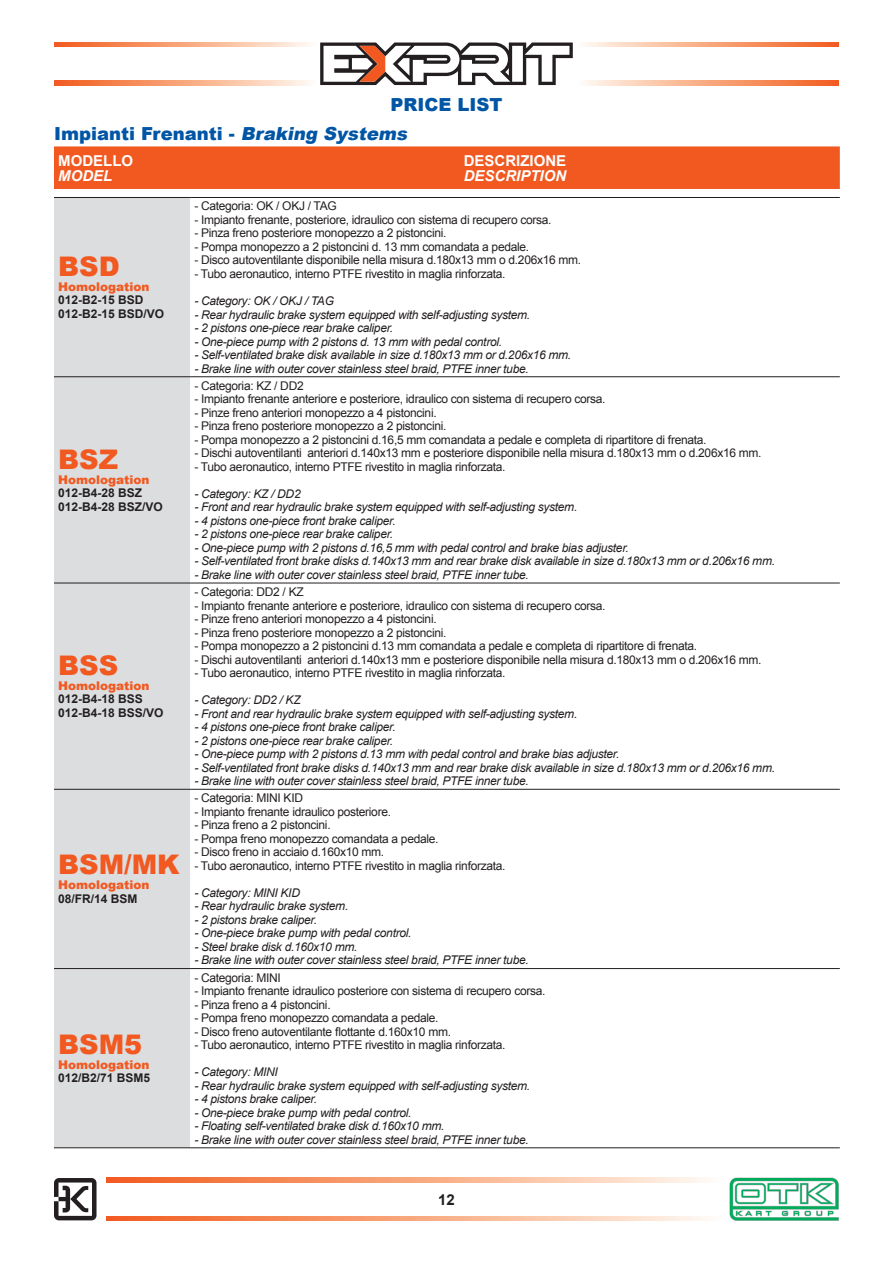
<style>
.page{position:relative;width:893px;height:1263px;background:#fff}
.page>*{position:absolute;margin:0;border:0;box-sizing:border-box;transform-origin:0 0}
.t1{font:900 27px "Arial";color:#f15921}
.t2{font:900 18px/29.7px "Arial";color:#0155a5}
.t3{font:700 15px "Arial";color:#fff}
.t4{font:italic 700 15px "Arial";color:#fff}
.t5{font:700 15px "Arial";color:#231f20}
.t6{font:12px "Arial";letter-spacing:-.025em;color:#231f20}
.t7{font:italic 12px "Arial";letter-spacing:-.025em;color:#231f20}
.t8{font:700 12px/13.5px "Arial";color:#231f20}
.t9{font:900 12px "Arial";color:#f15921}
.s1{font-style:italic}
</style>
<div class="page">
<svg style="left:106px;top:1216px;width:600px;height:4px;background:#f8a780"></svg>
<svg style="left:106px;top:1178px;width:600px;height:4px;background:#f8a780"></svg>
<svg style="left:54px;top:1178px;width:43px;height:42px"></svg>
<svg style="left:729px;top:1177px;width:110px;height:44px"></svg>
<svg style="left:585px;top:81px;width:254px;height:4px"></svg>
<svg style="left:54px;top:81px;width:255px;height:4px"></svg>
<svg style="left:585px;top:43px;width:254px;height:4px"></svg>
<svg style="left:54px;top:43px;width:255px;height:4px"></svg>
<svg style="left:320px;top:43px;width:253px;height:42px"></svg>
<div style="left:54px;top:146px;width:786px;height:43px;background:#f15921"></div>
<div style="left:54px;top:198px;width:136px;height:949px;background:#dcdddf"></div>
<hr style="left:54px;top:197px;width:136px;height:1px;background:#231f20">
<hr style="left:190px;top:197px;width:650px;height:1px;background:#231f20">
<hr style="left:54px;top:376px;width:136px;height:1px;background:#231f20">
<hr style="left:54px;top:583px;width:136px;height:1px;background:#231f20">
<hr style="left:190px;top:376px;width:650px;height:1px;background:#231f20">
<hr style="left:190px;top:583px;width:650px;height:1px;background:#231f20">
<hr style="left:54px;top:789px;width:136px;height:1px;background:#231f20">
<hr style="left:190px;top:789px;width:650px;height:1px;background:#231f20">
<hr style="left:54px;top:968px;width:136px;height:1px;background:#231f20">
<hr style="left:54px;top:1147px;width:136px;height:1px;background:#231f20">
<hr style="left:190px;top:968px;width:650px;height:1px;background:#231f20">
<hr style="left:190px;top:1147px;width:650px;height:1px;background:#231f20">
<h2 class="t2" style="left:54px;top:89px;width:450px;text-indent:336px">PRICE LIST<br>Impianti Frenanti - <span class="s1">Braking Systems</span></h2>
<p class="t3" style="left:58px;top:151px;width:76px">MODELLO</p>
<p class="t4" style="left:58px;top:166px;width:56px">MODEL</p>
<p class="t3" style="left:464px;top:151px;width:104px">DESCRIZIONE</p>
<p class="t4" style="left:464px;top:166px;width:104px">DESCRIPTION</p>
<h1 class="t1" style="left:58px;top:247px;width:63px">BSD</h1>
<p class="t9" style="left:58px;top:278px;width:93px">Homologation</p>
<p class="t8" style="left:58px;top:294px;width:108px">012-B2-15 BSD<br>012-B2-15 BSD/VO</p>
<h1 class="t1" style="left:58px;top:439px;width:61px">BSZ</h1>
<p class="t9" style="left:58px;top:470px;width:93px">Homologation</p>
<p class="t8" style="left:58px;top:486px;width:106px">012-B4-28 BSZ<br>012-B4-28 BSZ/VO</p>
<h1 class="t1" style="left:58px;top:645px;width:61px">BSS</h1>
<p class="t9" style="left:58px;top:677px;width:93px">Homologation</p>
<p class="t8" style="left:58px;top:693px;width:107px">012-B4-18 BSS<br>012-B4-18 BSS/VO</p>
<h1 class="t1" style="left:58px;top:845px;width:123px">BSM/MK</h1>
<p class="t9" style="left:58px;top:876px;width:93px">Homologation</p>
<p class="t8" style="left:58px;top:892px;width:81px">08/FR/14 BSM</p>
<h1 class="t1" style="left:58px;top:1024px;width:85px">BSM5</h1>
<p class="t9" style="left:58px;top:1055px;width:93px">Homologation</p>
<p class="t8" style="left:58px;top:1071px;width:94px">012/B2/71 BSM5</p>
<p class="t6" style="left:194px;top:198px;width:144px">- Categoria: OK / OKJ / TAG</p>
<p class="t6" style="left:194px;top:212px;width:359px">- Impianto frenante, posteriore, idraulico con sistema di recupero corsa.</p>
<p class="t6" style="left:194px;top:225px;width:254px">- Pinza freno posteriore monopezzo a 2 pistoncini.</p>
<p class="t6" style="left:194px;top:239px;width:336px">- Pompa monopezzo a 2 pistoncini d. 13 mm comandata a pedale.</p>
<p class="t6" style="left:194px;top:252px;width:388px">- Disco autoventilante disponibile nella misura d.180x13 mm o d.206x16 mm.</p>
<p class="t6" style="left:194px;top:266px;width:313px">- Tubo aeronautico, interno PTFE rivestito in maglia rinforzata.</p>
<p class="t7" style="left:194px;top:293px;width:141px">- Category: OK / OKJ / TAG</p>
<p class="t7" style="left:194px;top:306px;width:337px">- Rear hydraulic brake system equipped with self-adjusting system.</p>
<p class="t7" style="left:194px;top:320px;width:200px">- 2 pistons one-piece rear brake caliper.</p>
<p class="t7" style="left:194px;top:333px;width:309px">- One-piece pump with 2 pistons d. 13 mm with pedal control.</p>
<p class="t7" style="left:194px;top:347px;width:378px">- Self-ventilated brake disk available in size d.180x13 mm or d.206x16 mm.</p>
<p class="t7" style="left:194px;top:360px;width:336px">- Brake line with outer cover stainless steel braid, PTFE inner tube.</p>
<p class="t6" style="left:194px;top:378px;width:111px">- Categoria: KZ / DD2</p>
<p class="t6" style="left:194px;top:391px;width:413px">- Impianto frenante anteriore e posteriore, idraulico con sistema di recupero corsa.</p>
<p class="t6" style="left:194px;top:405px;width:244px">- Pinze freno anteriori monopezzo a 4 pistoncini.</p>
<p class="t6" style="left:194px;top:418px;width:254px">- Pinza freno posteriore monopezzo a 2 pistoncini.</p>
<p class="t6" style="left:194px;top:432px;width:514px">- Pompa monopezzo a 2 pistoncini d.16,5 mm comandata a pedale e completa di ripartitore di frenata.</p>
<p class="t6" style="left:194px;top:445px;width:569px">- Dischi autoventilanti anteriori d.140x13 mm e posteriore disponibile nella misura d.180x13 mm o d.206x16 mm.</p>
<p class="t6" style="left:194px;top:459px;width:313px">- Tubo aeronautico, interno PTFE rivestito in maglia rinforzata.</p>
<p class="t7" style="left:194px;top:486px;width:108px">- Category: KZ / DD2</p>
<p class="t7" style="left:194px;top:499px;width:384px">- Front and rear hydraulic brake system equipped with self-adjusting system.</p>
<p class="t7" style="left:194px;top:513px;width:203px">- 4 pistons one-piece front brake caliper.</p>
<p class="t7" style="left:194px;top:526px;width:200px">- 2 pistons one-piece rear brake caliper.</p>
<p class="t7" style="left:194px;top:540px;width:436px">- One-piece pump with 2 pistons d.16,5 mm with pedal control and brake bias adjuster.</p>
<p class="t7" style="left:194px;top:553px;width:582px">- Self-ventilated front brake disks d.140x13 mm and rear brake disk available in size d.180x13 mm or d.206x16 mm.</p>
<p class="t7" style="left:194px;top:567px;width:336px">- Brake line with outer cover stainless steel braid, PTFE inner tube.</p>
<p class="t6" style="left:194px;top:584px;width:111px">- Categoria: DD2 / KZ</p>
<p class="t6" style="left:194px;top:597px;width:413px">- Impianto frenante anteriore e posteriore, idraulico con sistema di recupero corsa.</p>
<p class="t6" style="left:194px;top:611px;width:244px">- Pinze freno anteriori monopezzo a 4 pistoncini.</p>
<p class="t6" style="left:194px;top:624px;width:254px">- Pinza freno posteriore monopezzo a 2 pistoncini.</p>
<p class="t6" style="left:194px;top:638px;width:504px">- Pompa monopezzo a 2 pistoncini d.13 mm comandata a pedale e completa di ripartitore di frenata.</p>
<p class="t6" style="left:194px;top:651px;width:569px">- Dischi autoventilanti anteriori d.140x13 mm e posteriore disponibile nella misura d.180x13 mm o d.206x16 mm.</p>
<p class="t6" style="left:194px;top:665px;width:313px">- Tubo aeronautico, interno PTFE rivestito in maglia rinforzata.</p>
<p class="t7" style="left:194px;top:692px;width:108px">- Category: DD2 / KZ</p>
<p class="t7" style="left:194px;top:705px;width:384px">- Front and rear hydraulic brake system equipped with self-adjusting system.</p>
<p class="t7" style="left:194px;top:719px;width:203px">- 4 pistons one-piece front brake caliper.</p>
<p class="t7" style="left:194px;top:732px;width:200px">- 2 pistons one-piece rear brake caliper.</p>
<p class="t7" style="left:194px;top:746px;width:427px">- One-piece pump with 2 pistons d.13 mm with pedal control and brake bias adjuster.</p>
<p class="t7" style="left:194px;top:759px;width:582px">- Self-ventilated front brake disks d.140x13 mm and rear brake disk available in size d.180x13 mm or d.206x16 mm.</p>
<p class="t7" style="left:194px;top:773px;width:336px">- Brake line with outer cover stainless steel braid, PTFE inner tube.</p>
<p class="t6" style="left:194px;top:790px;width:110px">- Categoria: MINI KID</p>
<p class="t6" style="left:194px;top:804px;width:198px">- Impianto frenante idraulico posteriore.</p>
<p class="t6" style="left:194px;top:817px;width:138px">- Pinza freno a 2 pistoncini.</p>
<p class="t6" style="left:194px;top:831px;width:246px">- Pompa freno monopezzo comandata a pedale.</p>
<p class="t6" style="left:194px;top:844px;width:191px">- Disco freno in acciaio d.160x10 mm.</p>
<p class="t6" style="left:194px;top:858px;width:313px">- Tubo aeronautico, interno PTFE rivestito in maglia rinforzata.</p>
<p class="t7" style="left:194px;top:885px;width:107px">- Category: MINI KID</p>
<p class="t7" style="left:194px;top:898px;width:156px">- Rear hydraulic brake system.</p>
<p class="t7" style="left:194px;top:912px;width:124px">- 2 pistons brake caliper.</p>
<p class="t7" style="left:194px;top:925px;width:219px">- One-piece brake pump with pedal control.</p>
<p class="t7" style="left:194px;top:939px;width:165px">- Steel brake disk d.160x10 mm.</p>
<p class="t7" style="left:194px;top:952px;width:336px">- Brake line with outer cover stainless steel braid, PTFE inner tube.</p>
<p class="t6" style="left:194px;top:969px;width:88px">- Categoria: MINI</p>
<p class="t6" style="left:194px;top:983px;width:353px">- Impianto frenante idraulico posteriore con sistema di recupero corsa.</p>
<p class="t6" style="left:194px;top:996px;width:138px">- Pinza freno a 4 pistoncini.</p>
<p class="t6" style="left:194px;top:1010px;width:246px">- Pompa freno monopezzo comandata a pedale.</p>
<p class="t6" style="left:194px;top:1023px;width:258px">- Disco freno autoventilante flottante d.160x10 mm.</p>
<p class="t6" style="left:194px;top:1037px;width:313px">- Tubo aeronautico, interno PTFE rivestito in maglia rinforzata.</p>
<p class="t7" style="left:194px;top:1064px;width:85px">- Category: MINI</p>
<p class="t7" style="left:194px;top:1077px;width:337px">- Rear hydraulic brake system equipped with self-adjusting system.</p>
<p class="t7" style="left:194px;top:1091px;width:124px">- 4 pistons brake caliper.</p>
<p class="t7" style="left:194px;top:1104px;width:219px">- One-piece brake pump with pedal control.</p>
<p class="t7" style="left:194px;top:1118px;width:252px">- Floating self-ventilated brake disk d.160x10 mm.</p>
<p class="t7" style="left:194px;top:1131px;width:336px">- Brake line with outer cover stainless steel braid, PTFE inner tube.</p>
<p class="t5" style="left:438px;top:1189px;width:18px">12</p>
</div>
